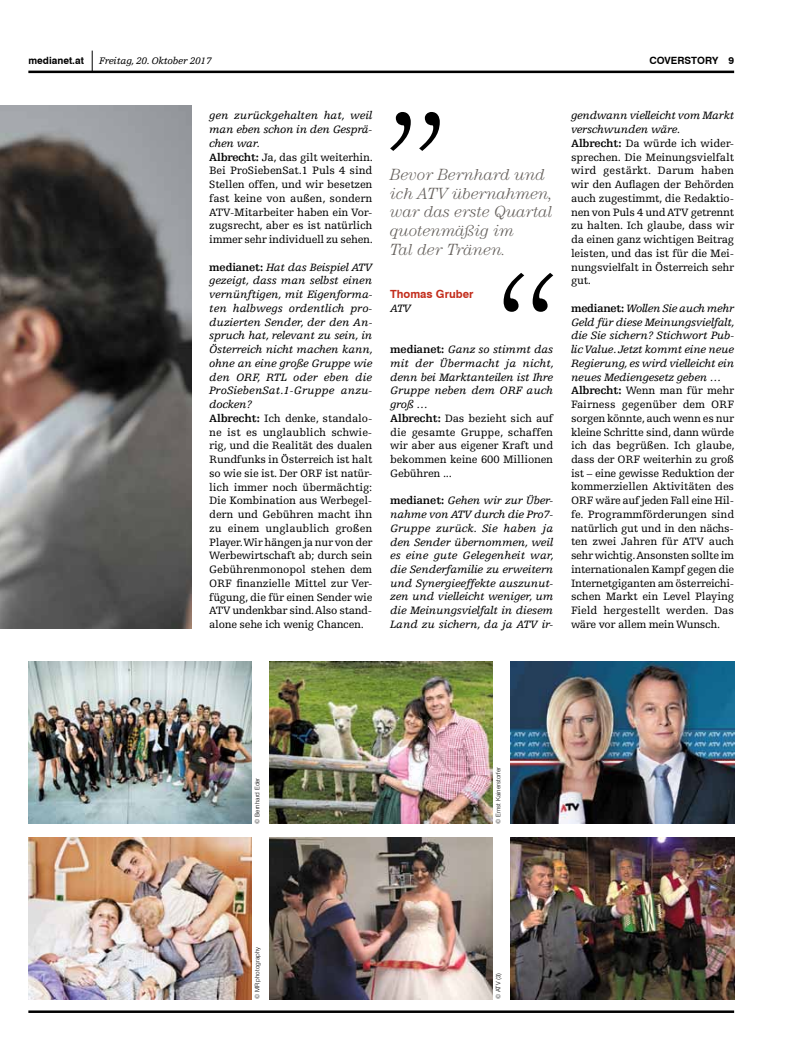
<style>
.page{position:relative;width:798px;height:1063px;background:#fff}
.page>*{position:absolute;margin:0;border:0;box-sizing:border-box;transform-origin:0 0}
.t1{font:italic 300 16.25px/18.8px "Century Std";color:#65605c}
.t2{font:11.25px/13.8px "Egyptienne FLT Std";letter-spacing:-.02em;color:#000}
.t3{font:italic 11.25px/13.8px "Egyptienne FLT Std";letter-spacing:-.015em;color:#000}
.t4{font:700 11.25px "Swiss 721 BT";color:#c32d1c}
.t5{font:700 10px "Swiss 721 BT";color:#000}
.t6{font:italic 10px "Egyptienne FLT Std";letter-spacing:-.02em;color:#000}
.t7{font:300 6.25px "Swiss 721 BT";color:#000}
.s1{font-style:italic}
.s2{font-weight:700}
.s3{font-weight:700;font-style:normal}
</style>
<div class="page">
<svg style="left:92px;top:51px;width:1px;height:20px"></svg>
<hr style="left:28px;top:71px;width:705px;height:2px;background:#000">
<hr style="left:28px;top:1010px;width:705px;height:3px;background:#000">
<img style="left:0;top:106px;width:191px;height:522px">
<img style="left:28px;top:662px;width:224px;height:162px">
<img style="left:269px;top:662px;width:224px;height:162px">
<img style="left:510px;top:662px;width:223px;height:162px">
<img style="left:28px;top:837px;width:224px;height:162px">
<img style="left:269px;top:837px;width:224px;height:162px">
<img style="left:510px;top:837px;width:223px;height:162px">
<svg style="left:390px;top:112px;width:49px;height:39px"></svg>
<svg style="left:503px;top:273px;width:50px;height:39px"></svg>
<p class="t5" style="left:28px;top:55px;width:57px">medianet.at</p>
<p class="t6" style="left:99px;top:56px;width:114px">Freitag, 20. Oktober 2017</p>
<p class="t5" style="left:649px;top:55px;width:86px">coverstory 9</p>
<p class="t2" style="left:209px;top:109px;width:165px"><span class="s1">gen zurückgehalten hat, weil man eben schon in den Gesprä&shy;chen war.<br></span><span class="s2">Albrecht:</span> Ja, das gilt weiterhin.<br>Bei ProSiebenSat.1 Puls 4 sind<br>Stellen offen, und wir besetzen fast keine von außen, sondern<br>ATV-Mitarbeiter haben ein Vor&shy;zugsrecht, aber es ist natürlich immer sehr individuell zu sehen.</p>
<p class="t2" style="left:209px;top:260px;width:165px"><span class="s2">medianet:</span> <span class="s1">Hat das Beispiel ATV gezeigt, dass man selbst einen vernünftigen, mit Eigenforma&shy;ten halbwegs ordentlich pro&shy;duzierten Sender, der den An&shy;spruch hat, relevant zu sein, in<br>Österreich nicht machen kann, ohne an eine große Gruppe wie den ORF, RTL oder eben die<br>ProSiebenSat.1-Gruppe anzu&shy;docken?<br></span><span class="s2">Albrecht:</span> Ich denke, standalo&shy;ne ist es unglaublich schwie&shy;rig, und die Realität des dualen<br>Rundfunks in Österreich ist halt so wie sie ist. Der ORF ist natür&shy;lich immer noch übermächtig:<br>Die Kombination aus Werbegel&shy;dern und Gebühren macht ihn zu einem unglaublich großen<br>Player. Wir hängen ja nur von der<br>Werbewirtschaft ab; durch sein<br>Gebührenmonopol stehen dem<br>ORF finanzielle Mittel zur Ver&shy;fügung, die für einen Sender wie<br>ATV undenkbar sind. Also stand&shy;alone sehe ich wenig Chancen.</p>
<h1 class="t1" style="left:390px;top:165px;width:164px">Bevor Bernhard und ich ATV übernahmen, war das erste Quartal quotenmäßig im<br>Tal der Tränen.</h1>
<p class="t4" style="left:390px;top:287px;width:85px">Thomas Gruber</p>
<p class="t3" style="left:390px;top:301px;width:23px">ATV</p>
<p class="t2" style="left:390px;top:343px;width:165px"><span class="s2">medianet:</span> <span class="s1">Ganz so stimmt das mit der Übermacht ja nicht, denn bei Marktanteilen ist Ihre<br>Gruppe neben dem ORF auch groß …<br></span><span class="s2">Albrecht:</span> Das bezieht sich auf die gesamte Gruppe, schaffen wir aber aus eigener Kraft und bekommen keine 600 Millionen<br>Gebühren ...</p>
<p class="t3" style="left:390px;top:494px;width:165px"><span class="s3">medianet:</span> Gehen wir zur Über&shy;nahme von ATV durch die Pro7-<br>Gruppe zurück. Sie haben ja den Sender übernommen, weil es eine gute Gelegenheit war, die Senderfamilie zu erweitern und Synergieeffekte auszunut&shy;zen und vielleicht weniger, um die Meinungsvielfalt in diesem<br>Land zu sichern, da ja ATV ir-</p>
<p class="t2" style="left:570px;top:109px;width:165px"><span class="s1">gendwann vielleicht vom Markt verschwunden wäre.<br></span><span class="s2">Albrecht:</span> Da würde ich wider&shy;sprechen. Die Meinungsvielfalt wird gestärkt. Darum haben wir den Auflagen der Behörden auch zugestimmt, die Redaktio&shy;nen von Puls 4 und ATV getrennt zu halten. Ich glaube, dass wir da einen ganz wichtigen Beitrag leisten, und das ist für die Mei&shy;nungsvielfalt in Österreich sehr gut.</p>
<p class="t2" style="left:570px;top:301px;width:165px"><span class="s2">medianet:</span> <span class="s1">Wollen Sie auch mehr<br>Geld für diese Meinungsvielfalt, die Sie sichern? Stichwort Pub&shy;lic Value. Jetzt kommt eine neue<br>Regierung, es wird vielleicht ein neues Mediengesetz geben …<br></span><span class="s2">Albrecht:</span> Wenn man für mehr<br>Fairness gegenüber dem ORF sorgen könnte, auch wenn es nur kleine Schritte sind, dann würde ich das begrüßen. Ich glaube, dass der ORF weiterhin zu groß ist – eine gewisse Reduktion der kommerziellen Aktivitäten des<br>ORF wäre auf jeden Fall eine Hil&shy;fe. Programmförderungen sind natürlich gut und in den nächs&shy;ten zwei Jahren für ATV auch sehr wichtig. Ansonsten sollte im internationalen Kampf gegen die<br>Internetgiganten am österreichi&shy;schen Markt ein Level Playing<br>Field hergestellt werden. Das wäre vor allem mein Wunsch.</p>
<p class="t7" style="left:253px;top:824px;width:48px;rotate:-90deg">© Bernhard Eder</p>
<p class="t7" style="left:253px;top:999px;width:54px;rotate:-90deg">© MR photography</p>
<p class="t7" style="left:494px;top:824px;width:58px;rotate:-90deg">© Ernst Kainerstorfer</p>
<p class="t7" style="left:494px;top:999px;width:28px;rotate:-90deg">© ATV (3)</p>
</div>
